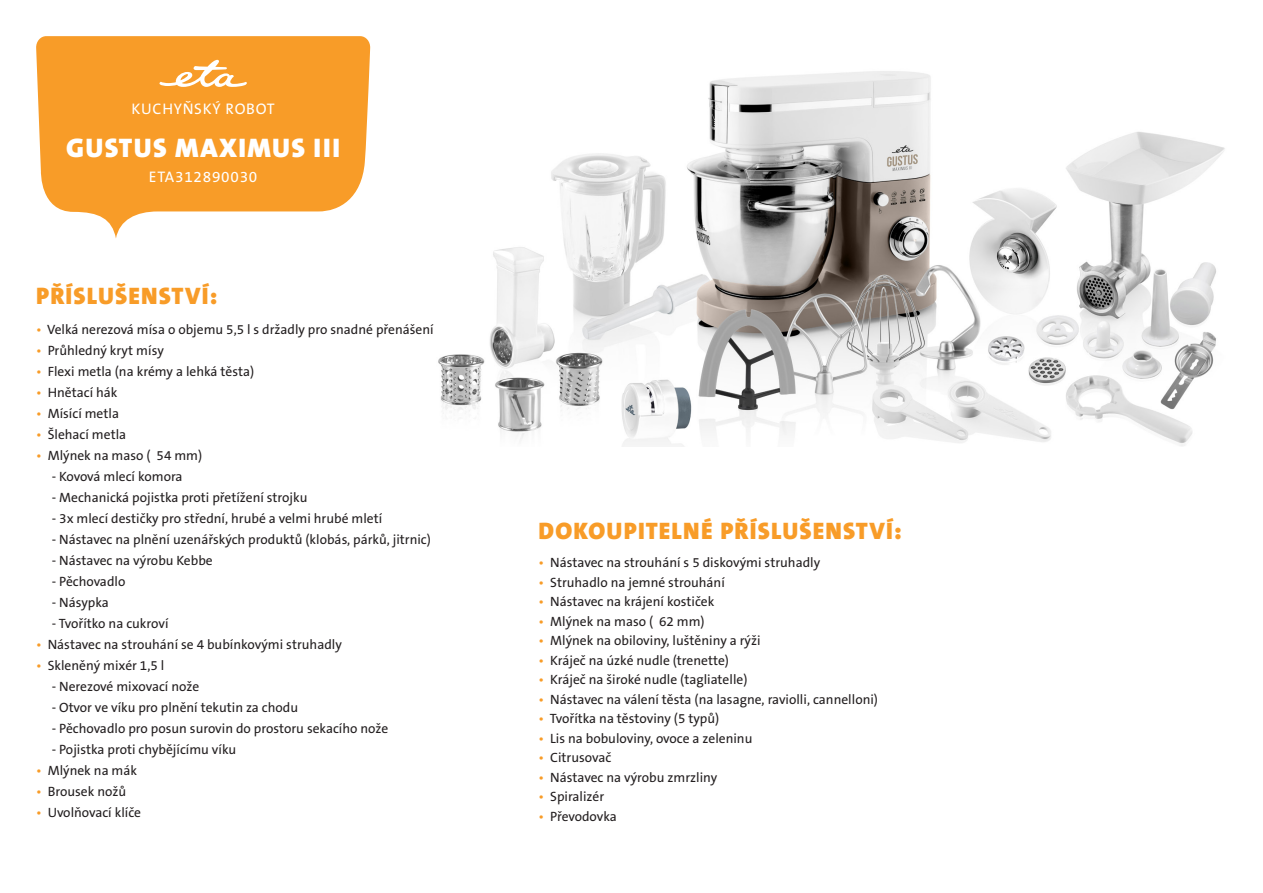
<style>
.page{position:relative;width:1263px;height:893px;background:#fff}
.page>*{position:absolute;margin:0;border:0;box-sizing:border-box;transform-origin:0 0}
.t1{font:900 27px "The Sans CE B9";letter-spacing:.05em;color:#fff}
.t2{font:900 24px "The Sans CE B9";letter-spacing:.05em;color:#f89c28}
.t3{font:15.45px "The Sans CE B5 Plain";letter-spacing:.05em;color:#fff}
.t4{font:13.5px "The Sans CE B5 Plain";color:#231f20}
.s1{color:#f89c28}
</style>
<div class="page">
<img style="left:438px;top:71px;width:787px;height:375px">
<svg style="left:36px;top:36px;width:334px;height:202px;fill:#f89c28"></svg>
<svg style="left:159px;top:60px;width:88px;height:27px"></svg>
<p class="t3" style="left:132px;top:101px;width:145px">KUCHYŇSKÝ ROBOT</p>
<p class="t1" style="left:66px;top:132px;width:275px">GUSTUS MAXIMUS III</p>
<p class="t3" style="left:149px;top:169px;width:110px">ETA312890030</p>
<p class="t2" style="left:36px;top:282px;width:183px">PŘÍSLUŠENSTVÍ:</p>
<p class="t4" style="left:36px;top:322px;width:399px"><span class="s1">•</span> Velká nerezová mísa o objemu 5,5 l s držadly pro snadné přenášení</p>
<p class="t4" style="left:36px;top:343px;width:129px"><span class="s1">•</span> Průhledný kryt mísy</p>
<p class="t4" style="left:36px;top:364px;width:220px"><span class="s1">•</span> Flexi metla (na krémy a lehká těsta)</p>
<p class="t4" style="left:36px;top:385px;width:83px"><span class="s1">•</span> Hnětací hák</p>
<p class="t4" style="left:36px;top:406px;width:84px"><span class="s1">•</span> Mísící metla</p>
<p class="t4" style="left:36px;top:427px;width:92px"><span class="s1">•</span> Šlehací metla</p>
<p class="t4" style="left:36px;top:448px;width:168px"><span class="s1">•</span> Mlýnek na maso (Ø 54 mm)</p>
<p class="t4" style="left:52px;top:469px;width:132px">- Kovová mlecí komora</p>
<p class="t4" style="left:52px;top:490px;width:257px">- Mechanická pojistka proti přetížení strojku</p>
<p class="t4" style="left:52px;top:511px;width:332px">- 3x mlecí destičky pro střední, hrubé a velmi hrubé mletí</p>
<p class="t4" style="left:52px;top:532px;width:381px">- Nástavec na plnění uzenářských produktů (klobás, párků, jitrnic)</p>
<p class="t4" style="left:52px;top:553px;width:162px">- Nástavec na výrobu Kebbe</p>
<p class="t4" style="left:52px;top:574px;width:75px">- Pěchovadlo</p>
<p class="t4" style="left:52px;top:595px;width:59px">- Násypka</p>
<p class="t4" style="left:52px;top:616px;width:118px">- Tvořítko na cukroví</p>
<p class="t4" style="left:36px;top:637px;width:307px"><span class="s1">•</span> Nástavec na strouhání se 4 bubínkovými struhadly</p>
<p class="t4" style="left:36px;top:658px;width:130px"><span class="s1">•</span> Skleněný mixér 1,5 l</p>
<p class="t4" style="left:52px;top:679px;width:149px">- Nerezové mixovací nože</p>
<p class="t4" style="left:52px;top:700px;width:248px">- Otvor ve víku pro plnění tekutin za chodu</p>
<p class="t4" style="left:52px;top:721px;width:338px">- Pěchovadlo pro posun surovin do prostoru sekacího nože</p>
<p class="t4" style="left:52px;top:742px;width:186px">- Pojistka proti chybějícímu víku</p>
<p class="t4" style="left:36px;top:763px;width:103px"><span class="s1">•</span> Mlýnek na mák</p>
<p class="t4" style="left:36px;top:784px;width:92px"><span class="s1">•</span> Brousek nožů</p>
<p class="t4" style="left:36px;top:805px;width:107px"><span class="s1">•</span> Uvolňovací klíče</p>
<p class="t2" style="left:539px;top:517px;width:364px">DOKOUPITELNÉ PŘÍSLUŠENSTVÍ:</p>
<p class="t4" style="left:539px;top:555px;width:283px"><span class="s1">•</span> Nástavec na strouhání s 5 diskovými struhadly</p>
<p class="t4" style="left:539px;top:575px;width:188px"><span class="s1">•</span> Struhadlo na jemné strouhání</p>
<p class="t4" style="left:539px;top:594px;width:177px"><span class="s1">•</span> Nástavec na krájení kostiček</p>
<p class="t4" style="left:539px;top:614px;width:168px"><span class="s1">•</span> Mlýnek na maso (Ø 62 mm)</p>
<p class="t4" style="left:539px;top:633px;width:223px"><span class="s1">•</span> Mlýnek na obiloviny, luštěniny a rýži</p>
<p class="t4" style="left:539px;top:653px;width:192px"><span class="s1">•</span> Kráječ na úzké nudle (trenette)</p>
<p class="t4" style="left:539px;top:672px;width:210px"><span class="s1">•</span> Kráječ na široké nudle (tagliatelle)</p>
<p class="t4" style="left:539px;top:692px;width:341px"><span class="s1">•</span> Nástavec na válení těsta (na lasagne, raviolli, cannelloni)</p>
<p class="t4" style="left:539px;top:711px;width:182px"><span class="s1">•</span> Tvořítka na těstoviny (5 typů)</p>
<p class="t4" style="left:539px;top:731px;width:215px"><span class="s1">•</span> Lis na bobuloviny, ovoce a zeleninu</p>
<p class="t4" style="left:539px;top:750px;width:74px"><span class="s1">•</span> Citrusovač</p>
<p class="t4" style="left:539px;top:770px;width:180px"><span class="s1">•</span> Nástavec na výrobu zmrzliny</p>
<p class="t4" style="left:539px;top:789px;width:67px"><span class="s1">•</span> Spiralizér</p>
<p class="t4" style="left:539px;top:809px;width:80px"><span class="s1">•</span> Převodovka</p>
</div>
